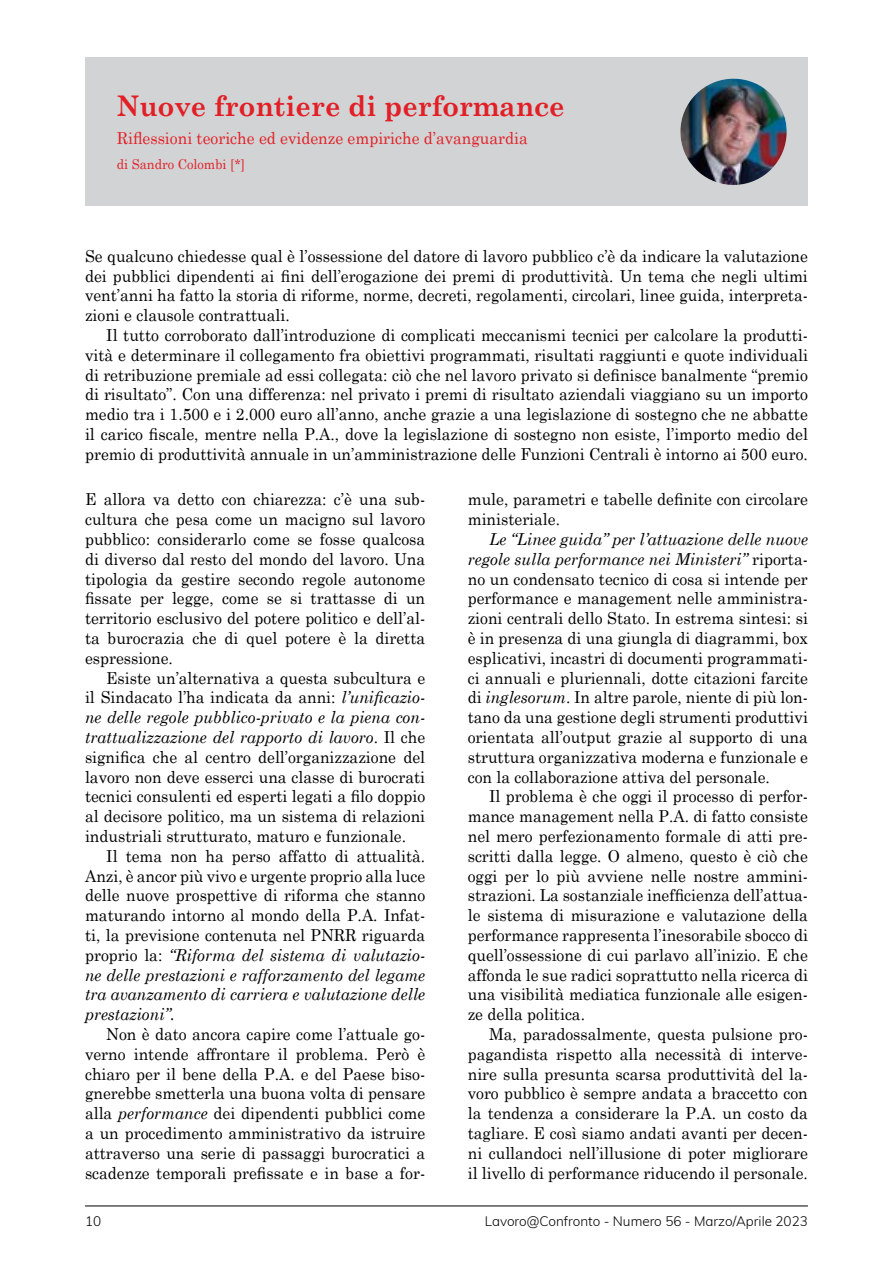
<style>
.page{position:relative;width:893px;height:1263px;background:#fff}
.page>*{position:absolute;margin:0;border:0;box-sizing:border-box;transform-origin:0 0}
.t1{font:700 28.5px "Century Schoolbook";color:#e21f26;scale:.95 1}
.t2{font:16.5px/19.8px "Century Schoolbook";color:#000;text-align:justify;scale:.95 1}
.t3{font:16.5px "Century Schoolbook";color:#e21f26;scale:.95 1}
.t4{font:300 13.5px "Muli";color:#000}
.t5{font:13.5px "Century Schoolbook";color:#e21f26;scale:.95 1}
.s1{font-style:italic}
</style>
<div class="page">
<hr style="left:85px;top:1205px;width:723px;height:1px;background:#000">
<div style="left:85px;top:57px;width:723px;height:149px;background:#d1d3d4"></div>
<img style="left:680px;top:79px;width:107px;height:106px;border-radius:52px">
<h1 class="t1" style="left:117px;top:88px;width:473px">Nuove frontiere di performance</h1>
<p class="t3" style="left:117px;top:128px;width:434px">Riflessioni teoriche ed evidenze empiriche d’avanguardia</p>
<p class="t5" style="left:117px;top:156px;width:137px">di Sandro Colombi [*]</p>
<p class="t2" style="left:85px;top:245px;width:762px">Se qualcuno chiedesse qual è l’ossessione del datore di lavoro pubblico c’è da indicare la valutazione dei pubblici dipendenti ai fini dell’erogazione dei premi di produttività. Un tema che negli ultimi vent’anni ha fatto la storia di riforme, norme, decreti, regolamenti, circolari, linee guida, interpreta&shy;zioni e clausole contrattuali.</p>
<p class="t2" style="left:85px;top:325px;width:762px;text-indent:21px">Il tutto corroborato dall’introduzione di complicati meccanismi tecnici per calcolare la produtti&shy;vità e determinare il collegamento fra obiettivi programmati, risultati raggiunti e quote individuali di retribuzione premiale ad essi collegata: ciò che nel lavoro privato si definisce banalmente “premio di risultato”. Con una differenza: nel privato i premi di risultato aziendali viaggiano su un importo medio tra i 1.500 e i 2.000 euro all’anno, anche grazie a una legislazione di sostegno che ne abbatte il carico fiscale, mentre nella P.A., dove la legislazione di sostegno non esiste, l’importo medio del premio di produttività annuale in un’amministrazione delle Funzioni Centrali è intorno ai 500 euro.</p>
<p class="t2" style="left:85px;top:489px;width:360px">E allora va detto con chiarezza: c’è una sub&shy;cultura che pesa come un macigno sul lavoro pubblico: considerarlo come se fosse qualcosa di diverso dal resto del mondo del lavoro. Una tipologia da gestire secondo regole autonome fissate per legge, come se si trattasse di un territorio esclusivo del potere politico e dell’al&shy;ta burocrazia che di quel potere è la diretta espressione.</p>
<p class="t2" style="left:85px;top:667px;width:360px;text-indent:21px">Esiste un’alternativa a questa subcultura e il Sindacato l’ha indicata da anni: <span class="s1">l’unificazio&shy;ne delle regole pubblico-privato e la piena con&shy;trattualizzazione del rapporto di lavoro</span>. Il che significa che al centro dell’organizzazione del lavoro non deve esserci una classe di burocrati tecnici consulenti ed esperti legati a filo doppio al decisore politico, ma un sistema di relazioni industriali strutturato, maturo e funzionale.</p>
<p class="t2" style="left:85px;top:845px;width:360px;text-indent:21px">Il tema non ha perso affatto di attualità.<br>Anzi, è ancor più vivo e urgente proprio alla luce delle nuove prospettive di riforma che stanno maturando intorno al mondo della P.A. Infat&shy;ti, la previsione contenuta nel PNRR riguarda proprio la: <span class="s1">“Riforma del sistema di valutazio&shy;ne delle prestazioni e rafforzamento del legame tra avanzamento di carriera e valutazione delle prestazioni”.</span></p>
<p class="t2" style="left:85px;top:1024px;width:360px;text-indent:21px">Non è dato ancora capire come l’attuale go&shy;verno intende affrontare il problema. Però è chiaro per il bene della P.A. e del Paese biso&shy;gnerebbe smetterla una buona volta di pensare alla <span class="s1">performance</span> dei dipendenti pubblici come a un procedimento amministrativo da istruire attraverso una serie di passaggi burocratici a scadenze temporali prefissate e in base a for-</p>
<p class="t2" style="left:468px;top:489px;width:360px">mule, parametri e tabelle definite con circolare ministeriale.</p>
<p class="t2" style="left:468px;top:529px;width:360px;text-indent:21px"><span class="s1">Le “Linee guida” per l’attuazione delle nuove regole sulla performance nei Ministeri”</span> riporta&shy;no un condensato tecnico di cosa si intende per performance e management nelle amministra&shy;zioni centrali dello Stato. In estrema sintesi: si è in presenza di una giungla di diagrammi, box esplicativi, incastri di documenti programmati&shy;ci annuali e pluriennali, dotte citazioni farcite di <span class="s1">inglesorum</span>. In altre parole, niente di più lon&shy;tano da una gestione degli strumenti produttivi orientata all’output grazie al supporto di una struttura organizzativa moderna e funzionale e con la collaborazione attiva del personale.</p>
<p class="t2" style="left:468px;top:786px;width:360px;text-indent:21px">Il problema è che oggi il processo di perfor&shy;mance management nella P.A. di fatto consiste nel mero perfezionamento formale di atti pre&shy;scritti dalla legge. O almeno, questo è ciò che oggi per lo più avviene nelle nostre ammini&shy;strazioni. La sostanziale inefficienza dell’attua&shy;le sistema di misurazione e valutazione della performance rappresenta l’inesorabile sbocco di quell’ossessione di cui parlavo all’inizio. E che affonda le sue radici soprattutto nella ricerca di una visibilità mediatica funzionale alle esigen&shy;ze della politica.</p>
<p class="t2" style="left:468px;top:1024px;width:360px;text-indent:21px">Ma, paradossalmente, questa pulsione pro&shy;pagandista rispetto alla necessità di interve&shy;nire sulla presunta scarsa produttività del la&shy;voro pubblico è sempre andata a braccetto con la tendenza a considerare la P.A. un costo da tagliare. E così siamo andati avanti per decen&shy;ni cullandoci nell’illusione di poter migliorare il livello di performance riducendo il personale.</p>
<p class="t4" style="left:85px;top:1213px;width:18px">10</p>
<p class="t4" style="left:485px;top:1213px;width:325px">Lavoro@Confronto - Numero 56 - Marzo/Aprile 2023</p>
</div>
